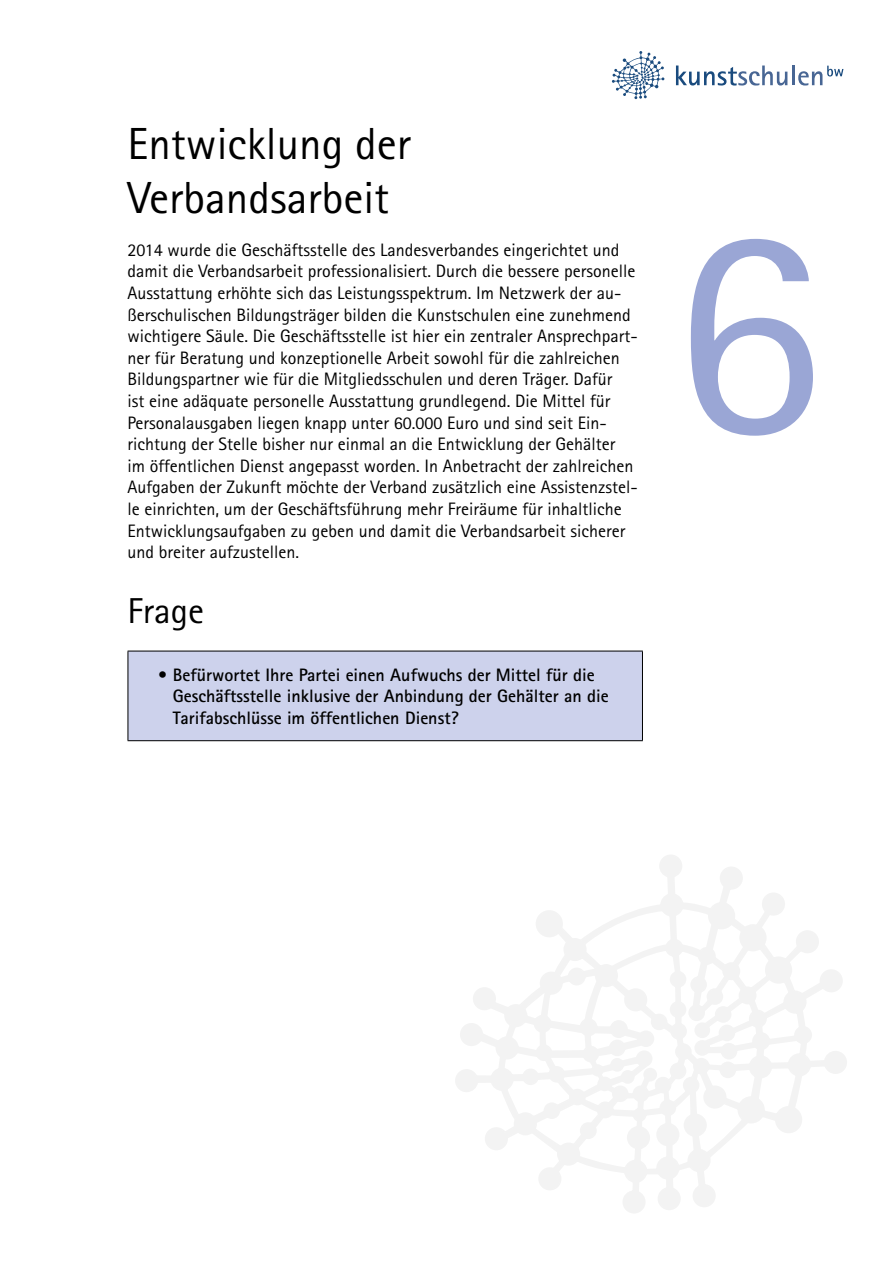
<style>
.page{position:relative;width:893px;height:1263px;background:#fff}
.page>*{position:absolute;margin:0;border:0;box-sizing:border-box;transform-origin:0 0}
.t1{font:300px "Rotis Sans Serif Std";color:#9aa6d5}
.t2{font:45px/54px "Rotis Sans Serif Std";color:#000}
.t3{font:36px "Rotis Sans Serif Std";color:#000}
.t4{font:18px/21.6px "Rotis Sans Serif Std";color:#000}
.t5{font:700 18px/21.6px "Rotis Sans Serif Std";color:#000}
</style>
<div class="page">
<div style="left:128px;top:651px;width:514px;height:90px;background:#cdd2ec"></div>
<hr style="left:128px;top:651px;width:515px;height:1px;background:#000">
<hr style="left:128px;top:651px;width:1px;height:89px;background:#000">
<hr style="left:642px;top:651px;width:1px;height:89px;background:#000">
<hr style="left:128px;top:740px;width:515px;height:1px;background:#000">
<svg style="left:612px;top:51px;width:52px;height:48px"></svg>
<svg style="left:676px;top:66px;width:111px;height:20px"></svg>
<hr style="left:792px;top:66px;width:3px;height:19px;background:#486694">
<svg style="left:798px;top:66px;width:45px;height:20px"></svg>
<svg style="left:455px;top:855px;width:392px;height:358px"></svg>
<h2 class="t2" style="left:128px;top:116px;width:285px">Entwicklung der<br>Verbandsarbeit</h2>
<p class="t4" style="left:128px;top:239px;width:512px">2014 wurde die Geschäftsstelle des Landesverbandes eingerichtet und damit die Verbandsarbeit professionalisiert. Durch die bessere personelle Ausstattung erhöhte sich das Leistungsspektrum. Im Netzwerk der au&shy;ßerschulischen Bildungsträger bilden die Kunstschulen eine zunehmend wichtigere Säule. Die Geschäftsstelle ist hier ein zentraler Ansprechpart&shy;ner für Beratung und konzeptionelle Arbeit sowohl für die zahlreichen Bildungspartner wie für die Mitgliedsschulen und deren Träger. Dafür<br>ist eine adäquate personelle Ausstattung grundlegend. Die Mittel für Personalausgaben liegen knapp unter 60.000 Euro und sind seit Ein&shy;richtung der Stelle bisher nur einmal an die Entwicklung der Gehälter<br>im öffentlichen Dienst angepasst worden. In Anbetracht der zahlreichen Aufgaben der Zukunft möchte der Verband zusätzlich eine Assistenzstel&shy;le einrichten, um der Geschäftsführung mehr Freiräume für inhaltliche Entwicklungsaufgaben zu geben und damit die Verbandsarbeit sicherer und breiter aufzustellen.</p>
<h3 class="t3" style="left:128px;top:590px;width:78px">Frage</h3>
<p class="t5" style="left:173px;top:663px;width:438px;text-indent:-15px">• Befürwortet Ihre Partei einen Aufwuchs der Mittel für die<br>Geschäftsstelle inklusive der Anbindung der Gehälter an die<br>Tarifabschlüsse im öffentlichen Dienst?</p>
<h1 class="t1" style="left:672px;top:154px;width:152px">6</h1>
</div>
